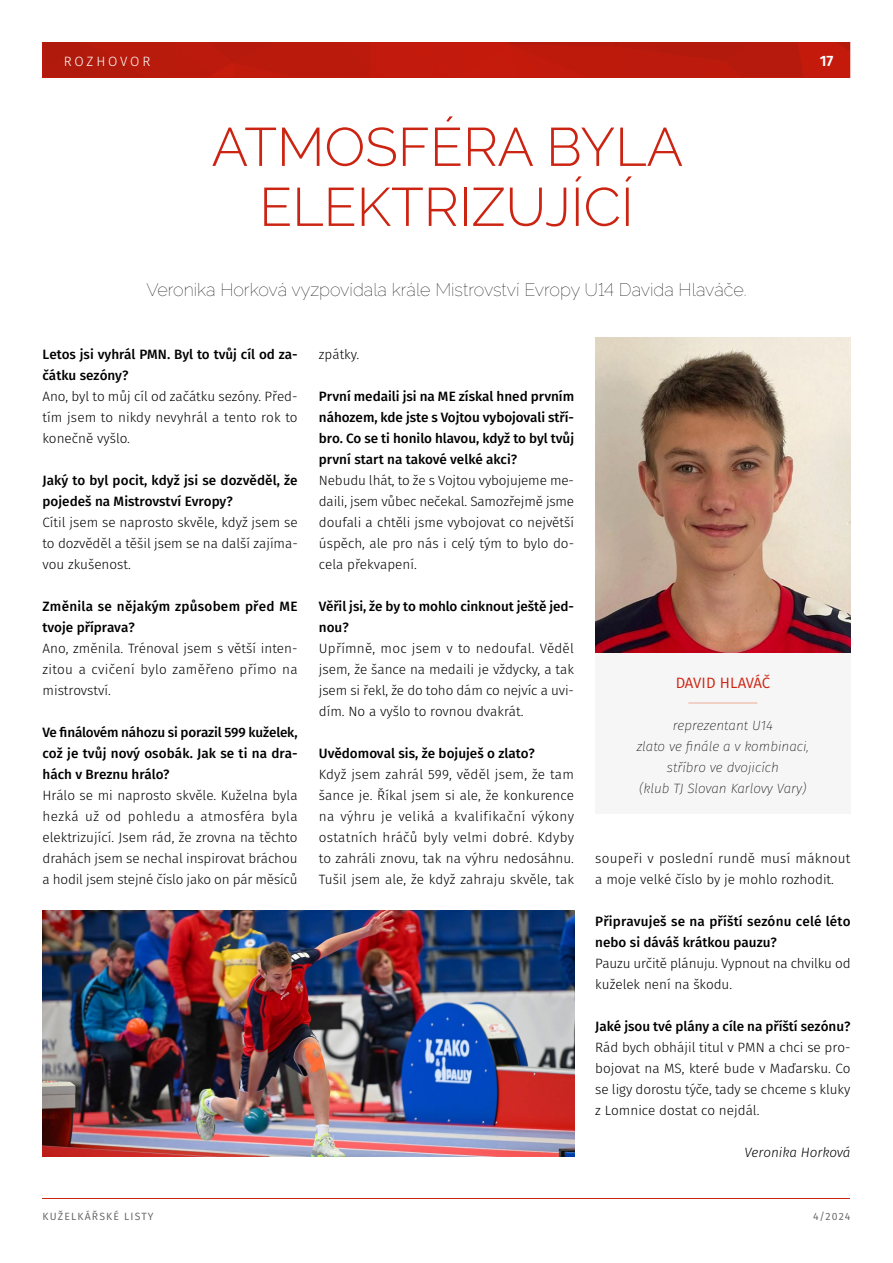
<style>
.page{position:relative;width:893px;height:1263px;background:#fff}
.page>*{position:absolute;margin:0;border:0;box-sizing:border-box;transform-origin:0 0}
.t1{font:300 54px/60px "Raleway";color:#cc2412;text-align:center}
.t2{font:100 18px "Raleway";color:#000}
.t3{font:15px "Fira Sans";letter-spacing:-.02em;color:#cc2412}
.t4{font:600 15px "Fira Sans";color:#fff}
.t5{font:300 13.5px/21px "Fira Sans";color:#000;text-align:justify}
.t6{font:500 13.5px/21px "Fira Sans";color:#000}
.t7{font:italic 200 13.5px/21px "Fira Sans";color:#000;text-align:center}
.t8{font:500 13.5px/21px "Fira Sans";letter-spacing:.02em;color:#000}
.t9{font:italic 300 13.5px "Fira Sans";color:#000}
.t10{font:300 13.5px "Fira Sans";letter-spacing:.2em;color:#fff}
.t11{font:10.5px "Fira Sans";letter-spacing:.11em;color:#646363}
</style>
<div class="page">
<div style="left:43px;top:43px;width:807px;height:35px;background:#c21a0c"></div>
<div style="left:43px;top:42px;width:807px;height:35px;background:#c41a0c"></div>
<svg style="left:837px;top:42px;width:13px;height:9px"></svg>
<svg style="left:43px;top:42px;width:760px;height:35px"></svg>
<hr style="left:43px;top:1198px;width:807px;height:1px;background:#cc2412">
<div style="left:595px;top:653px;width:255px;height:161px;background:#f6f6f6"></div>
<hr style="left:688px;top:703px;width:69px;height:1px;background:#ecac95">
<img style="left:43px;top:910px;width:531px;height:247px">
<img style="left:595px;top:338px;width:255px;height:315px">
<p class="t10" style="left:64px;top:52px;width:88px">ROZHOVOR</p>
<h1 class="t1" style="left:212px;top:117px;width:473px">ATMOSFÉRA BYLA<br>ELEKTRIZUJÍCÍ</h1>
<h2 class="t2" style="left:146px;top:279px;width:602px">Veronika Horková vyzpovídala krále Mistrovství Evropy U14 Davida Hlaváče.</h2>
<p class="t4" style="left:820px;top:48px;width:15px">17</p>
<p class="t6" style="left:43px;top:343px;width:257px">Letos jsi vyhrál PMN. Byl to tvůj cíl od za&shy;čátku sezóny?</p>
<p class="t5" style="left:43px;top:385px;width:257px">Ano, byl to můj cíl od začátku sezóny. Před&shy;tím jsem to nikdy nevyhrál a tento rok to konečně vyšlo.</p>
<p class="t6" style="left:43px;top:469px;width:257px">Jaký to byl pocit, když jsi se dozvěděl, že pojedeš na Mistrovství Evropy?</p>
<p class="t5" style="left:43px;top:511px;width:257px">Cítil jsem se naprosto skvěle, když jsem se to dozvěděl a těšil jsem se na další zajíma&shy;vou zkušenost.</p>
<p class="t8" style="left:43px;top:595px;width:256px">Změnila se nějakým způsobem před ME tvoje příprava?</p>
<p class="t5" style="left:43px;top:637px;width:257px">Ano, změnila. Trénoval jsem s větší inten&shy;zitou a cvičení bylo zaměřeno přímo na mistrovství.</p>
<p class="t6" style="left:43px;top:721px;width:257px;text-align:justify">Ve finálovém náhozu si porazil 599 kuželek, což je tvůj nový osobák. Jak se ti na dra&shy;hách v Breznu hrálo?</p>
<p class="t5" style="left:43px;top:784px;width:257px">Hrálo se mi naprosto skvěle. Kuželna byla hezká už od pohledu a atmosféra byla elektrizující. Jsem rád, že zrovna na těchto drahách jsem se nechal inspirovat bráchou a hodil jsem stejné číslo jako on pár měsíců</p>
<p class="t5" style="left:319px;top:343px;width:42px">zpátky.</p>
<p class="t6" style="left:319px;top:385px;width:257px;text-align:justify">První medaili jsi na ME získal hned prvním náhozem, kde jste s Vojtou vybojovali stří&shy;bro. Co se ti honilo hlavou, když to byl tvůj první start na takové velké akci?</p>
<p class="t5" style="left:319px;top:469px;width:257px">Nebudu lhát, to že s Vojtou vybojujeme me&shy;daili, jsem vůbec nečekal. Samozřejmě jsme doufali a chtěli jsme vybojovat co největší úspěch, ale pro nás i celý tým to bylo do&shy;cela překvapení.</p>
<p class="t6" style="left:319px;top:595px;width:257px">Věřil jsi, že by to mohlo cinknout ještě jed&shy;nou?</p>
<p class="t5" style="left:319px;top:637px;width:257px">Upřímně, moc jsem v to nedoufal. Věděl jsem, že šance na medaili je vždycky, a tak jsem si řekl, že do toho dám co nejvíc a uvi&shy;dím. No a vyšlo to rovnou dvakrát.</p>
<p class="t6" style="left:319px;top:742px;width:217px">Uvědomoval sis, že bojuješ o zlato?</p>
<p class="t5" style="left:319px;top:763px;width:257px">Když jsem zahrál 599, věděl jsem, že tam šance je. Říkal jsem si ale, že konkurence na výhru je veliká a kvalifikační výkony ostatních hráčů byly velmi dobré. Kdyby to zahráli znovu, tak na výhru nedosáhnu.<br>Tušil jsem ale, že když zahraju skvěle, tak</p>
<p class="t3" style="left:676px;top:671px;width:96px">DAVID HLAVÁČ</p>
<p class="t7" style="left:637px;top:715px;width:174px">reprezentant U14<br>zlato ve finále a v kombinaci, stříbro ve dvojicích<br>(klub TJ Slovan Karlovy Vary)</p>
<p class="t5" style="left:595px;top:847px;width:257px">soupeři v poslední rundě musí máknout a moje velké číslo by je mohlo rozhodit.</p>
<p class="t6" style="left:595px;top:910px;width:257px">Připravuješ se na příští sezónu celé léto nebo si dáváš krátkou pauzu?</p>
<p class="t5" style="left:595px;top:953px;width:257px">Pauzu určitě plánuju. Vypnout na chvilku od kuželek není na škodu.</p>
<p class="t6" style="left:595px;top:1015px;width:257px">Jaké jsou tvé plány a cíle na příští sezónu?</p>
<p class="t5" style="left:595px;top:1037px;width:257px">Rád bych obhájil titul v PMN a chci se pro&shy;bojovat na MS, které bude v Maďarsku. Co se ligy dorostu týče, tady se chceme s kluky z Lomnice dostat co nejdál.</p>
<p class="t9" style="left:744px;top:1143px;width:107px">Veronika Horková</p>
<p class="t11" style="left:43px;top:1208px;width:113px">KUŽELKÁŘSKÉ LISTY</p>
<p class="t11" style="left:813px;top:1208px;width:39px">4/2024</p>
</div>
